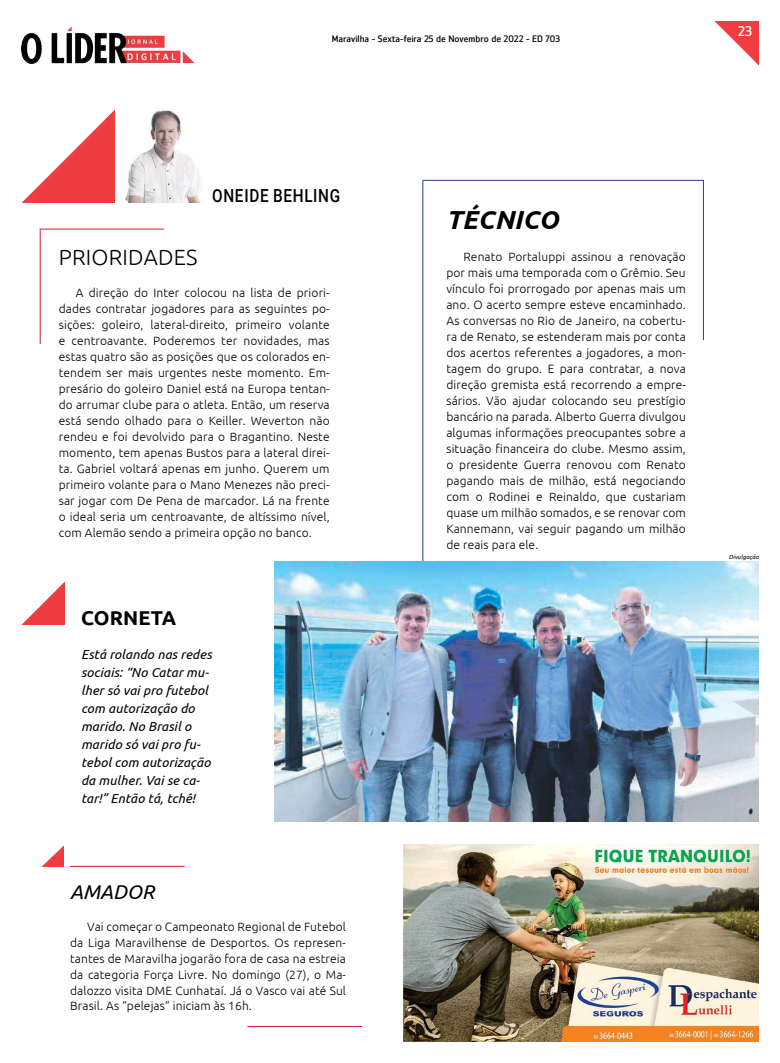
<style>
.page{position:relative;width:780px;height:1063px;background:#fff}
.page>*{position:absolute;margin:0;border:0;box-sizing:border-box;transform-origin:0 0}
.t1{font:italic 700 26px "Ubuntu";letter-spacing:.01em;color:#000}
.t2{font:300 22px "Ubuntu";letter-spacing:.01em;color:#000}
.t3{font:700 20px "Ubuntu";letter-spacing:.01em;color:#000}
.t4{font:italic 20px "Ubuntu";letter-spacing:.01em;color:#000}
.t5{font:500 18px "Roboto";letter-spacing:.045em;color:#000;scale:.85 1}
.t6{font:14px "Zemestro Std";color:#fff}
.t7{font:italic 13px/18px "Ubuntu";letter-spacing:.01em;color:#000}
.t8{font:300 12px/16px "Ubuntu";letter-spacing:.01em;color:#000;text-align:justify}
.t9{font:9.3px "Zemestro Std";color:#000}
.t10{font:italic 6px "Ubuntu";letter-spacing:.01em;color:#000}
</style>
<div class="page">
<img style="left:714px;top:21px;width:44px;height:44px">
<img style="left:22px;top:26px;width:172px;height:38px">
<img style="left:22px;top:110px;width:93px;height:92px">
<img style="left:125px;top:110px;width:76px;height:92px">
<img style="left:404px;top:844px;width:354px;height:198px">
<img style="left:42px;top:846px;width:21px;height:21px">
<hr style="left:70px;top:866px;width:115px;height:1px;background:#d22229">
<hr style="left:247px;top:1026px;width:115px;height:1px;background:#d22229">
<hr style="left:40px;top:229px;width:124px;height:1px;background:#d22229">
<hr style="left:422px;top:180px;width:281px;height:1px;background:#24408f">
<hr style="left:40px;top:229px;width:1px;height:115px;background:#d22229">
<hr style="left:422px;top:181px;width:1px;height:396px;background:#24408f">
<hr style="left:702px;top:180px;width:1px;height:160px;background:#24408f">
<img style="left:22px;top:582px;width:42px;height:42px">
<img style="left:274px;top:562px;width:484px;height:259px">
<p class="t9" style="left:332px;top:33px;width:229px">Maravilha - Sexta-feira 25 de Novembro de 2022 - ED 703</p>
<p class="t6" style="left:737px;top:23px;width:16px">23</p>
<h3 class="t5" style="left:212px;top:183px;width:152px">ONEIDE BEHLING</h3>
<h2 class="t2" style="left:59px;top:244px;width:140px">PRIORIDADES</h2>
<p class="t8" style="left:59px;top:284px;width:272px;text-indent:17px">A direção do Inter colocou na lista de priori&shy;dades contratar jogadores para as seguintes po&shy;sições: goleiro, lateral-direito, primeiro volante e centroavante. Poderemos ter novidades, mas estas quatro são as posições que os colorados en&shy;tendem ser mais urgentes neste momento. Em&shy;presário do goleiro Daniel está na Europa tentan&shy;do arrumar clube para o atleta. Então, um reserva está sendo olhado para o Keiller. Weverton não rendeu e foi devolvido para o Bragantino. Neste momento, tem apenas Bustos para a lateral direi&shy;ta. Gabriel voltará apenas em junho. Querem um primeiro volante para o Mano Menezes não preci&shy;sar jogar com De Pena de marcador. Lá na frente o ideal seria um centroavante, de altíssimo nível, com Alemão sendo a primeira opção no banco.</p>
<h3 class="t3" style="left:81px;top:606px;width:97px">CORNETA</h3>
<p class="t7" style="left:81px;top:645px;width:132px">Está rolando nas redes sociais: “No Catar mu&shy;lher só vai pro futebol com autorização do marido. No Brasil o marido só vai pro fu&shy;tebol com autorização da mulher. Vai se ca&shy;tar!” Então tá, tchê!</p>
<h3 class="t4" style="left:70px;top:879px;width:86px">AMADOR</h3>
<p class="t8" style="left:70px;top:918px;width:277px;text-indent:17px">Vai começar o Campeonato Regional de Futebol da Liga Maravilhense de Desportos. Os represen&shy;tantes de Maravilha jogarão fora de casa na estreia da categoria Força Livre. No domingo (27), o Ma&shy;dalozzo visita DME Cunhataí. Já o Vasco vai até Sul Brasil. As “pelejas” iniciam às 16h.</p>
<h1 class="t1" style="left:446px;top:204px;width:114px">TÉCNICO</h1>
<p class="t8" style="left:446px;top:248px;width:241px;text-indent:17px">Renato Portaluppi assinou a renovação por mais uma temporada com o Grêmio. Seu vínculo foi prorrogado por apenas mais um ano. O acerto sempre esteve encaminhado.<br>As conversas no Rio de Janeiro, na cobertu&shy;ra de Renato, se estenderam mais por conta dos acertos referentes a jogadores, a mon&shy;tagem do grupo. E para contratar, a nova direção gremista está recorrendo a empre&shy;sários. Vão ajudar colocando seu prestígio bancário na parada. Alberto Guerra divulgou algumas informações preocupantes sobre a situação financeira do clube. Mesmo assim, o presidente Guerra renovou com Renato pagando mais de milhão, está negociando com o Rodinei e Reinaldo, que custariam quase um milhão somados, e se renovar com Kannemann, vai seguir pagando um milhão de reais para ele.</p>
<p class="t10" style="left:729px;top:553px;width:31px">Divulgação</p>
</div>
